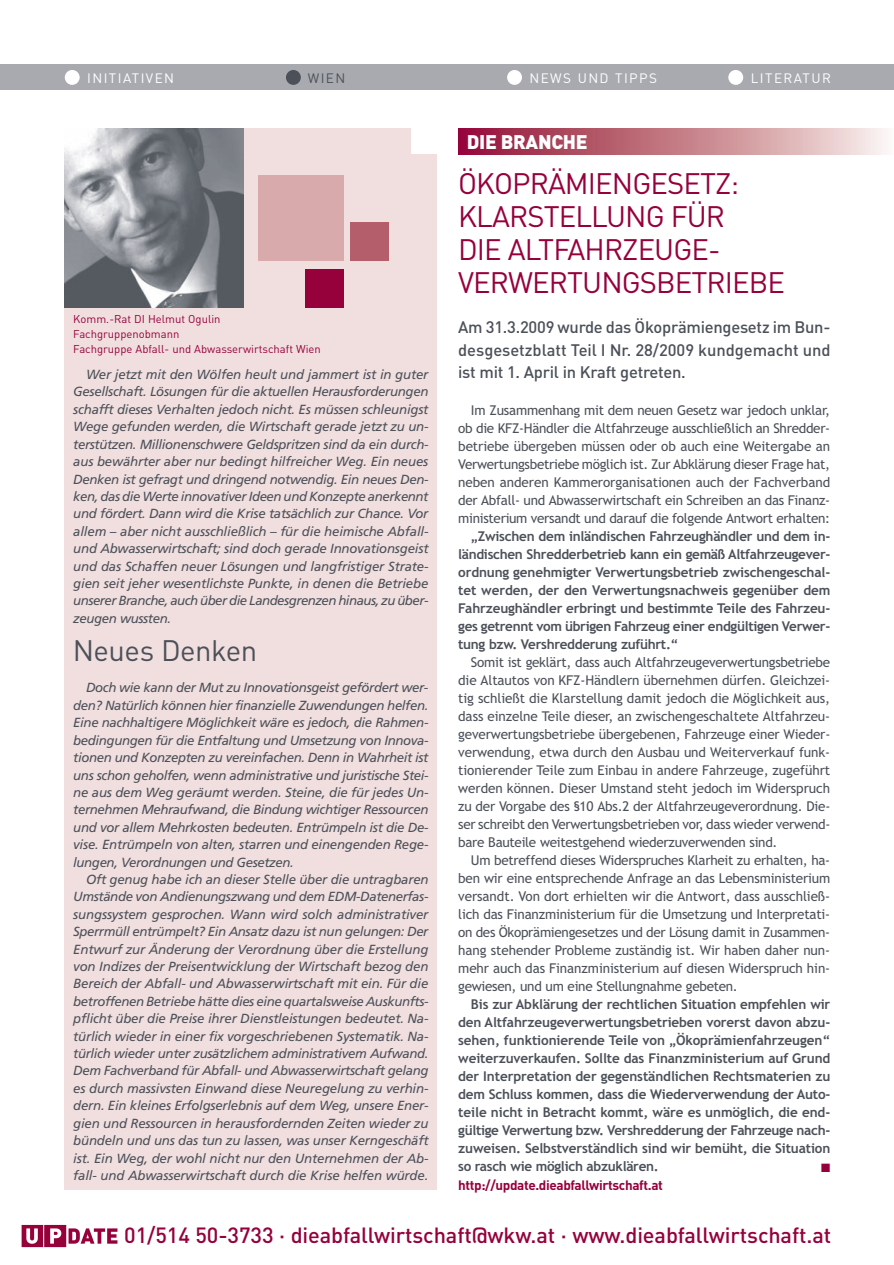
<style>
.page{position:relative;width:894px;height:1265px;background:#fff}
.page>*{position:absolute;margin:0;border:0;box-sizing:border-box;transform-origin:0 0}
.t1{font:29.25px/33px "DIN";letter-spacing:-.03em;color:#96013c}
.t2{font:29.25px "DIN";letter-spacing:-.015em;color:#4c5159}
.t3{font:500 21.75px "DIN";letter-spacing:-.005em;color:#96013c}
.t4{font:900 19.5px "DIN";letter-spacing:-.015em;color:#fff}
.t5{font:500 16.5px/22.5px "DIN";letter-spacing:-.015em;color:#4c5159;text-align:justify}
.t6{font:13.5px/18px "Trebuchet MS";letter-spacing:-.02em;color:#4c5159;text-align:justify}
.t7{font:700 13.5px/18px "Trebuchet MS";letter-spacing:-.025em;color:#4c5159;text-align:justify}
.t8{font:700 13.5px "DIN";letter-spacing:-.025em;color:#96013c}
.t9{font:13.5px "DIN";letter-spacing:.105em;color:#fff}
.t10{font:13.5px "DIN";color:#4c5159}
.t11{font:italic 13.2px/17.4px "Frutiger";letter-spacing:-.03em;color:#4c5159;text-align:justify}
.t12{font:12px "Zapf Dingbats";color:#96013c}
.t13{font:11.25px/15px "DIN";color:#96013c}
</style>
<div class="page">
<div style="left:65px;top:128px;width:372px;height:1061px;background:#f1dfdf"></div>
<img style="left:65px;top:128px;width:178px;height:179px">
<div style="left:258px;top:175px;width:85px;height:85px;background:#d9aaac"></div>
<div style="left:351px;top:222px;width:38px;height:38px;background:#b55e6b"></div>
<div style="left:411px;top:128px;width:26px;height:26px;background:#fff"></div>
<div style="left:305px;top:269px;width:38px;height:38px;background:#96013c"></div>
<div style="left:0;top:65px;width:894px;height:25px;background:#a8aab0"></div>
<div style="left:65px;top:70px;width:15px;height:15px;background:#fff;border-radius:50%"></div>
<div style="left:286px;top:70px;width:15px;height:15px;background:#4c5159;border-radius:50%"></div>
<div style="left:507px;top:70px;width:15px;height:15px;background:#fff;border-radius:50%"></div>
<div style="left:728px;top:70px;width:15px;height:15px;background:#fff;border-radius:50%"></div>
<svg style="left:458px;top:128px;width:428px;height:26px;background:#c47b89"></svg>
<img style="left:21px;top:1224px;width:97px;height:24px">
<p class="t9" style="left:87px;top:74px;width:88px">INITIATIVEN</p>
<p class="t10" style="left:308px;top:74px;width:39px">WIEN</p>
<p class="t9" style="left:529px;top:74px;width:129px">NEWS UND TIPPS</p>
<p class="t9" style="left:751px;top:74px;width:82px">LITERATUR</p>
<p class="t13" style="left:73px;top:313px;width:249px">Komm.-Rat DI Helmut Ogulin<br>Fachgruppenobmann<br>Fachgruppe Abfall- und Abwasserwirtschaft Wien</p>
<p class="t11" style="left:73px;top:367px;width:357px;text-indent:13px">Wer jetzt mit den Wölfen heult und jammert ist in guter Gesellschaft. Lösungen für die aktuellen Herausforderungen schafft dieses Verhalten jedoch nicht. Es müssen schleunigst Wege gefunden werden, die Wirtschaft gerade jetzt zu un&shy;terstützen. Millionenschwere Geldspritzen sind da ein durch&shy;aus bewährter aber nur bedingt hilfreicher Weg. Ein neues Denken ist gefragt und dringend notwendig. Ein neues Den&shy;ken, das die Werte innovativer Ideen und Konzepte anerkennt und fördert. Dann wird die Krise tatsächlich zur Chance. Vor allem – aber nicht ausschließlich – für die heimische Abfall&shy;und Abwasserwirtschaft; sind doch gerade Innovationsgeist und das Schaffen neuer Lösungen und langfristiger Strate&shy;gien seit jeher wesentlichste Punkte, in denen die Betriebe unserer Branche, auch über die Landesgrenzen hinaus, zu über&shy;zeugen wussten.</p>
<h1 class="t2" style="left:73px;top:640px;width:186px">Neues Denken</h1>
<p class="t11" style="left:73px;top:680px;width:357px;text-indent:13px">Doch wie kann der Mut zu Innovationsgeist gefördert wer&shy;den? Natürlich können hier finanzielle Zuwendungen helfen.<br>Eine nachhaltigere Möglichkeit wäre es jedoch, die Rahmen&shy;bedingungen für die Entfaltung und Umsetzung von Innova&shy;tionen und Konzepten zu vereinfachen. Denn in Wahrheit ist uns schon geholfen, wenn administrative und juristische Stei&shy;ne aus dem Weg geräumt werden. Steine, die für jedes Un&shy;ternehmen Mehraufwand, die Bindung wichtiger Ressourcen und vor allem Mehrkosten bedeuten. Entrümpeln ist die De&shy;vise. Entrümpeln von alten, starren und einengenden Rege&shy;lungen, Verordnungen und Gesetzen.</p>
<p class="t11" style="left:73px;top:871px;width:357px;text-indent:13px">Oft genug habe ich an dieser Stelle über die untragbaren Umstände von Andienungszwang und dem EDM-Datenerfas&shy;sungssystem gesprochen. Wann wird solch administrativer Sperrmüll entrümpelt? Ein Ansatz dazu ist nun gelungen: Der Entwurf zur Änderung der Verordnung über die Erstellung von Indizes der Preisentwicklung der Wirtschaft bezog den Bereich der Abfall- und Abwasserwirtschaft mit ein. Für die betroffenen Betriebe hätte dies eine quartalsweise Auskunfts&shy;pflicht über die Preise ihrer Dienstleistungen bedeutet. Na&shy;türlich wieder in einer fix vorgeschriebenen Systematik. Na&shy;türlich wieder unter zusätzlichem administrativem Aufwand.<br>Dem Fachverband für Abfall- und Abwasserwirtschaft gelang es durch massivsten Einwand diese Neuregelung zu verhin&shy;dern. Ein kleines Erfolgserlebnis auf dem Weg, unsere Ener&shy;gien und Ressourcen in herausfordernden Zeiten wieder zu bündeln und uns das tun zu lassen, was unser Kerngeschäft ist. Ein Weg, der wohl nicht nur den Unternehmen der Ab&shy;fall- und Abwasserwirtschaft durch die Krise helfen würde.</p>
<h3 class="t4" style="left:467px;top:135px;width:122px">DIE BRANCHE</h3>
<h1 class="t1" style="left:458px;top:170px;width:328px">ÖKOPRÄMIENGESETZ:<br>KLARSTELLUNG FÜR<br>DIE ALTFAHRZEUGE-<br>VERWERTUNGSBETRIEBE</h1>
<p class="t5" style="left:458px;top:318px;width:374px">Am 31.3.2009 wurde das Ökoprämiengesetz im Bun&shy;desgesetzblatt Teil I Nr. 28/2009 kundgemacht und ist mit 1. April in Kraft getreten.</p>
<p class="t6" style="left:458px;top:402px;width:373px;text-indent:13px">Im Zusammenhang mit dem neuen Gesetz war jedoch unklar, ob die KFZ-Händler die Altfahrzeuge ausschließlich an Shredder&shy;betriebe übergeben müssen oder ob auch eine Weitergabe an Verwertungsbetriebe möglich ist. Zur Abklärung dieser Frage hat, neben anderen Kammerorganisationen auch der Fachverband der Abfall- und Abwasserwirtschaft ein Schreiben an das Finanz&shy;ministerium versandt und darauf die folgende Antwort erhalten:</p>
<p class="t7" style="left:458px;top:528px;width:374px;text-indent:13px">„Zwischen dem inländischen Fahrzeughändler und dem in&shy;ländischen Shredderbetrieb kann ein gemäß Altfahrzeugever&shy;ordnung genehmigter Verwertungsbetrieb zwischengeschal&shy;tet werden, der den Verwertungsnachweis gegenüber dem Fahrzeughändler erbringt und bestimmte Teile des Fahrzeu&shy;ges getrennt vom übrigen Fahrzeug einer endgültigen Verwer&shy;tung bzw. Vershredderung zuführt.“</p>
<p class="t6" style="left:458px;top:654px;width:373px;text-indent:13px">Somit ist geklärt, dass auch Altfahrzeugeverwertungsbetriebe die Altautos von KFZ-Händlern übernehmen dürfen. Gleichzei&shy;tig schließt die Klarstellung damit jedoch die Möglichkeit aus, dass einzelne Teile dieser, an zwischengeschaltete Altfahrzeu&shy;geverwertungsbetriebe übergebenen, Fahrzeuge einer Wieder&shy;verwendung, etwa durch den Ausbau und Weiterverkauf funk&shy;tionierender Teile zum Einbau in andere Fahrzeuge, zugeführt werden können. Dieser Umstand steht jedoch im Widerspruch zu der Vorgabe des §10 Abs.2 der Altfahrzeugeverordnung. Die&shy;ser schreibt den Verwertungsbetrieben vor, dass wieder verwend&shy;bare Bauteile weitestgehend wiederzuverwenden sind.</p>
<p class="t6" style="left:458px;top:852px;width:373px;text-indent:13px">Um betreffend dieses Widerspruches Klarheit zu erhalten, ha&shy;ben wir eine entsprechende Anfrage an das Lebensministerium versandt. Von dort erhielten wir die Antwort, dass ausschließ&shy;lich das Finanzministerium für die Umsetzung und Interpretati&shy;on des Ökoprämiengesetzes und der Lösung damit in Zusammen&shy;hang stehender Probleme zuständig ist. Wir haben daher nun&shy;mehr auch das Finanzministerium auf diesen Widerspruch hin&shy;gewiesen, und um eine Stellungnahme gebeten.</p>
<p class="t7" style="left:458px;top:996px;width:374px;text-indent:13px">Bis zur Abklärung der rechtlichen Situation empfehlen wir den Altfahrzeugeverwertungsbetrieben vorerst davon abzu&shy;sehen, funktionierende Teile von „Ökoprämienfahrzeugen“ wei terzuverkaufen. Sollte das Finanzministerium auf Grund der Interpretation der gegenständlichen Rechtsmaterien zu dem Schluss kommen, dass die Wiederverwendung der Auto&shy;teile nicht in Betracht kommt, wäre es unmöglich, die end&shy;gültige Verwertung bzw. Vershredderung der Fahrzeuge nach&shy;zuweisen. Selbstverständlich sind wir bemüht, die Situation so rasch wie möglich abzuklären.</p>
<p class="t12" style="left:821px;top:1161px;width:11px">■</p>
<p class="t8" style="left:458px;top:1179px;width:206px">http://update.dieabfallwirtschaft.at</p>
<h2 class="t3" style="left:124px;top:1227px;width:708px">01/514 50-3733 · dieabfallwirtschaft@wkw.at · www.dieabfallwirtschaft.at</h2>
</div>
